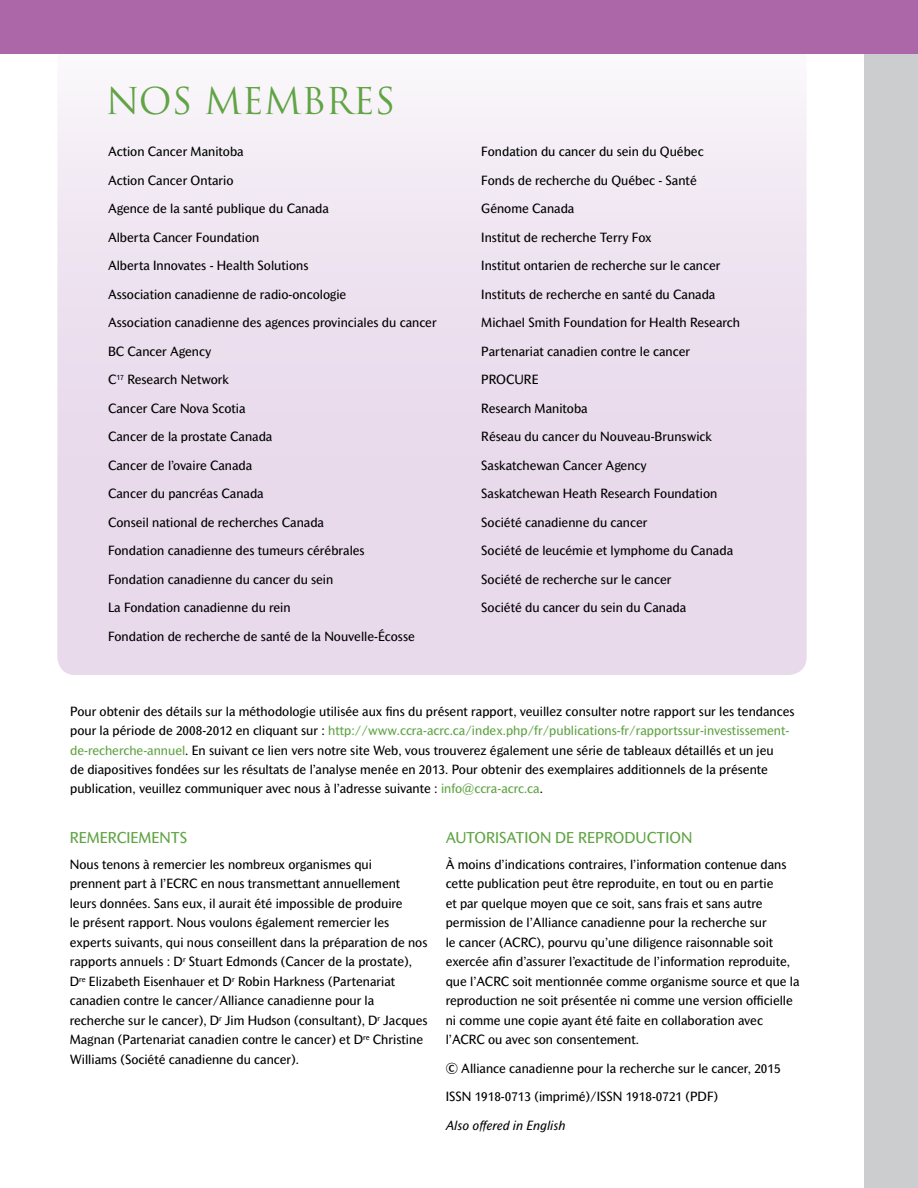
<style>
.page{position:relative;width:918px;height:1188px;background:#fff}
.page>*{position:absolute;margin:0;border:0;box-sizing:border-box;transform-origin:0 0}
.t1{font:36px "Trajan Pro";color:#60a444}
.t2{font:15px "Mahsuri Sans";color:#60a444}
.t3{font:12.75px/19.5px "Mahsuri Sans";color:#000}
.t4{font:italic 12.75px "Mahsuri Sans";color:#000}
.s1{color:#60a444}
</style>
<div class="page">
<div style="left:864px;top:52px;width:54px;height:1136px;background:#cbcdce"></div>
<div style="left:57px;top:26px;width:750px;height:649px;background:linear-gradient(to bottom,#f7f2f8,#e4d2e7);border-radius:18px"></div>
<div style="left:0;top:0;width:918px;height:54px;background:#ab67a8"></div>
<h1 class="t1" style="left:106px;top:78px;width:291px">NOS MEMBRES</h1>
<p class="t3" style="left:108px;top:142px;width:137px">Action Cancer Manitoba</p>
<p class="t3" style="left:108px;top:170px;width:127px">Action Cancer Ontario</p>
<p class="t3" style="left:108px;top:199px;width:222px">Agence de la santé publique du Canada</p>
<p class="t3" style="left:108px;top:227px;width:153px">Alberta Cancer Foundation</p>
<p class="t3" style="left:108px;top:256px;width:202px">Alberta Innovates - Health Solutions</p>
<p class="t3" style="left:108px;top:284px;width:240px">Association canadienne de radio-oncologie</p>
<p class="t3" style="left:108px;top:313px;width:330px">Association canadienne des agences provinciales du cancer</p>
<p class="t3" style="left:108px;top:341px;width:105px">BC Cancer Agency</p>
<p class="t3" style="left:108px;top:370px;width:123px">C<sup>17</sup> Research Network</p>
<p class="t3" style="left:108px;top:398px;width:139px">Cancer Care Nova Scotia</p>
<p class="t3" style="left:108px;top:427px;width:166px">Cancer de la prostate Canada</p>
<p class="t3" style="left:108px;top:455px;width:146px">Cancer de l’ovaire Canada</p>
<p class="t3" style="left:108px;top:484px;width:157px">Cancer du pancréas Canada</p>
<p class="t3" style="left:108px;top:512px;width:218px">Conseil national de recherches Canada</p>
<p class="t3" style="left:108px;top:541px;width:258px">Fondation canadienne des tumeurs cérébrales</p>
<p class="t3" style="left:108px;top:569px;width:227px">Fondation canadienne du cancer du sein</p>
<p class="t3" style="left:108px;top:598px;width:184px">La Fondation canadienne du rein</p>
<p class="t3" style="left:108px;top:626px;width:308px">Fondation de recherche de santé de la Nouvelle-Écosse</p>
<p class="t3" style="left:481px;top:142px;width:224px">Fondation du cancer du sein du Québec</p>
<p class="t3" style="left:481px;top:170px;width:217px">Fonds de recherche du Québec - Santé</p>
<p class="t3" style="left:481px;top:199px;width:95px">Génome Canada</p>
<p class="t3" style="left:481px;top:227px;width:172px">Institut de recherche Terry Fox</p>
<p class="t3" style="left:481px;top:256px;width:241px">Institut ontarien de recherche sur le cancer</p>
<p class="t3" style="left:481px;top:284px;width:236px">Instituts de recherche en santé du Canada</p>
<p class="t3" style="left:481px;top:313px;width:260px">Michael Smith Foundation for Health Research</p>
<p class="t3" style="left:481px;top:341px;width:210px">Partenariat canadien contre le cancer</p>
<p class="t3" style="left:481px;top:370px;width:59px">PROCURE</p>
<p class="t3" style="left:481px;top:398px;width:108px">Research Manitoba</p>
<p class="t3" style="left:481px;top:427px;width:232px">Réseau du cancer du Nouveau-Brunswick</p>
<p class="t3" style="left:481px;top:455px;width:167px">Saskatchewan Cancer Agency</p>
<p class="t3" style="left:481px;top:484px;width:238px">Saskatchewan Heath Research Foundation</p>
<p class="t3" style="left:481px;top:512px;width:168px">Société canadienne du cancer</p>
<p class="t3" style="left:481px;top:541px;width:253px">Société de leucémie et lymphome du Canada</p>
<p class="t3" style="left:481px;top:569px;width:192px">Société de recherche sur le cancer</p>
<p class="t3" style="left:481px;top:598px;width:206px">Société du cancer du sein du Canada</p>
<p class="t3" style="left:70px;top:701px;width:726px">Pour obtenir des détails sur la méthodologie utilisée aux fins du présent rapport, veuillez consulter notre rapport sur les tendances pour la période de 2008-2012 en cliquant sur : <span class="s1">http://www.ccra-acrc.ca/index.php/fr/publications-fr/rapportssur-investissement&shy;de-recherche-annuel</span>. En suivant ce lien vers notre site Web, vous trouverez également une série de tableaux détaillés et un jeu<br>de diapositives fondées sur les résultats de l’analyse menée en 2013. Pour obtenir des exemplaires additionnels de la présente publication, veuillez communiquer avec nous à l’adresse suivante : <span class="s1">info@ccra-acrc.ca</span>.</p>
<p class="t2" style="left:70px;top:829px;width:119px">REMERCIEMENTS</p>
<p class="t3" style="left:70px;top:854px;width:359px">Nous tenons à remercier les nombreux organismes qui<br>prennent part à l’ECRC en nous transmettant annuellement leurs données. Sans eux, il aurait été impossible de produire<br>le présent rapport. Nous voulons également remercier les experts suivants, qui nous conseillent dans la préparation de nos rapports annuels : D<sup>r</sup> Stuart Edmonds (Cancer de la prostate), D<sup>re</sup> Elizabeth Eisenhauer et D<sup>r</sup> Robin Harkness (Partenariat canadien contre le cancer/Alliance canadienne pour la recherche sur le cancer), D<sup>r</sup> Jim Hudson (consultant), D<sup>r</sup> Jacques Magnan (Partenariat canadien contre le cancer) et D<sup>re</sup> Christine Williams (Société canadienne du cancer).</p>
<p class="t2" style="left:446px;top:829px;width:248px">AUTORISATION DE REPRODUCTION</p>
<p class="t3" style="left:446px;top:854px;width:355px">À moins d’indications contraires, l’information contenue dans cette publication peut être reproduite, en tout ou en partie<br>et par quelque moyen que ce soit, sans frais et sans autre permission de l’Alliance canadienne pour la recherche sur<br>le cancer (ACRC), pourvu qu’une diligence raisonnable soit exercée afin d’assurer l’exactitude de l’information reproduite, que l’ACRC soit mentionnée comme organisme source et que la reproduction ne soit présentée ni comme une version officielle ni comme une copie ayant été faite en collaboration avec l’ACRC ou avec son consentement.</p>
<p class="t3" style="left:446px;top:1058px;width:336px">© Alliance canadienne pour la recherche sur le cancer, 2015</p>
<p class="t3" style="left:446px;top:1087px;width:274px">ISSN 1918-0713 (imprimé)/ISSN 1918-0721 (PDF)</p>
<p class="t4" style="left:446px;top:1117px;width:121px">Also offered in English</p>
</div>
